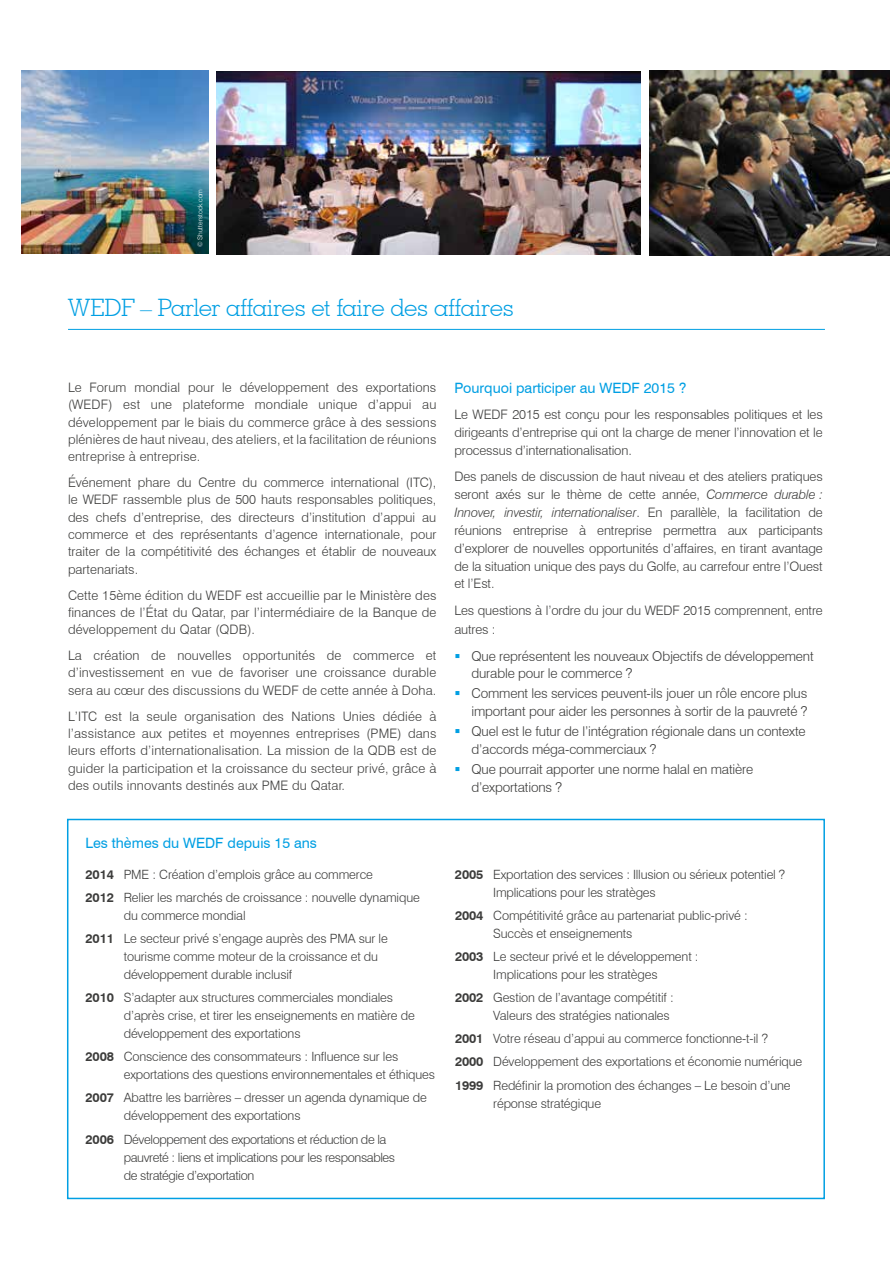
<style>
.page{position:relative;width:893px;height:1263px;background:#fff}
.page>*{position:absolute;margin:0;border:0;box-sizing:border-box;transform-origin:0 0}
.t1{font:300 24px "Geometric Slab 703 BT";letter-spacing:-.02em;color:#009fe3}
.t2{font:14.25px "Swiss 721 BT";color:#009fe3}
.t3{font:300 13.5px/17.9px "Swiss 721 BT";letter-spacing:-.01em;color:#3c3c3b}
.t4{font:300 13.05px/17.4px "Swiss 721 BT";color:#3c3c3b;text-align:justify}
.t5{font:300 12.75px/18px "Swiss 721 BT";letter-spacing:-.01em;color:#3c3c3b}
.t6{font:300 12.75px/18px "Swiss 721 BT";letter-spacing:-.03em;color:#3c3c3b}
.t7{font:300 6.75px "Swiss 721 BT";color:#fff}
.s1{font-weight:700}
.s2{font-style:italic}
</style>
<div class="page">
<img style="left:21px;top:70px;width:188px;height:184px">
<img style="left:217px;top:71px;width:424px;height:184px">
<hr style="left:68px;top:329px;width:757px;height:1px;background:#009fe3">
<div style="left:67px;top:819px;width:758px;height:380px;border:2px solid #009fe3"></div>
<img style="left:650px;top:71px;width:240px;height:184px">
<p class="t7" style="left:196px;top:247px;width:60px;rotate:-90deg">© Shutterstock.com</p>
<h1 class="t1" style="left:68px;top:293px;width:447px">WEDF – Parler affaires et faire des affaires</h1>
<p class="t4" style="left:68px;top:378px;width:370px">Le Forum mondial pour le développement des exportations (WEDF) est une plateforme mondiale unique d’appui au développement par le biais du commerce grâce à des sessions plénières de haut niveau, des ateliers, et la facilitation de réunions entreprise à entreprise.</p>
<p class="t4" style="left:68px;top:474px;width:370px">Événement phare du Centre du commerce international (ITC), le WEDF rassemble plus de 500 hauts responsables politiques, des chefs d’entreprise, des directeurs d’institution d’appui au commerce et des représentants d’agence internationale, pour traiter de la compétitivité des échanges et établir de nouveaux partenariats.</p>
<p class="t4" style="left:68px;top:586px;width:370px">Cette 15ème édition du WEDF est accueillie par le Ministère des finances de l’État du Qatar, par l’intermédiaire de la Banque de développement du Qatar (QDB).</p>
<p class="t4" style="left:68px;top:647px;width:370px">La création de nouvelles opportunités de commerce et d’investissement en vue de favoriser une croissance durable sera au cœur des discussions du WEDF de cette année à Doha.</p>
<p class="t4" style="left:68px;top:707px;width:370px">L’ITC est la seule organisation des Nations Unies dédiée à l’assistance aux petites et moyennes entreprises (PME) dans leurs efforts d’internationalisation. La mission de la QDB est de guider la participation et la croissance du secteur privé, grâce à des outils innovants destinés aux PME du Qatar.</p>
<p class="t2" style="left:85px;top:834px;width:233px">Les thèmes du WEDF depuis 15 ans</p>
<p class="t5" style="left:85px;top:863px;width:336px;line-height:23.1px"><span class="s1">2014</span> PME : Création d’emplois grâce au commerce<br><span class="s1">2012</span> Relier les marchés de croissance : nouvelle dynamique</p>
<p class="t5" style="left:85px;top:904px;width:304px;line-height:23.1px;text-indent:38px">du commerce mondial<br><span class="s1">2011</span> Le secteur privé s’engage auprès des PMA sur le</p>
<p class="t5" style="left:124px;top:947px;width:256px">tourisme comme moteur de la croissance et du développement durable inclusif</p>
<p class="t5" style="left:124px;top:988px;width:293px;text-indent:-38px"><span class="s1">2010</span> S’adapter aux structures commerciales mondiales d’après crise, et tirer les enseignements en matière de développement des exportations</p>
<p class="t5" style="left:124px;top:1048px;width:313px;text-indent:-38px"><span class="s1">2008</span> Conscience des consommateurs : Influence sur les exportations des questions environnementales et éthiques</p>
<p class="t5" style="left:124px;top:1089px;width:305px;text-indent:-38px"><span class="s1">2007</span> Abattre les barrières – dresser un agenda dynamique de développement des exportations</p>
<p class="t6" style="left:124px;top:1130px;width:273px;text-indent:-38px"><span class="s1">2006</span> Développement des exportations et réduction de la pauvreté : liens et implications pour les responsables de stratégie d’exportation</p>
<p class="t2" style="left:454px;top:379px;width:234px">Pourquoi participer au WEDF 2015 ?</p>
<p class="t4" style="left:454px;top:405px;width:370px;line-height:17.9px">Le WEDF 2015 est conçu pour les responsables politiques et les dirigeants d’entreprise qui ont la charge de mener l’innovation et le processus d’internationalisation.</p>
<p class="t4" style="left:454px;top:468px;width:370px;line-height:17.9px">Des panels de discussion de haut niveau et des ateliers pratiques seront axés sur le thème de cette année, <span class="s2">Commerce durable :<br>Innover, investir, internationaliser</span>. En parallèle, la facilitation de réunions entreprise à entreprise permettra aux participants d’explorer de nouvelles opportunités d’affaires, en tirant avantage de la situation unique des pays du Golfe, au carrefour entre l’Ouest et l’Est.</p>
<p class="t4" style="left:454px;top:600px;width:370px;line-height:19.5px">Les questions à l’ordre du jour du WEDF 2015 comprennent, entre autres :</p>
<p class="t3" style="left:471px;top:647px;width:344px">Que représentent les nouveaux Objectifs de développement durable pour le commerce ?</p>
<p class="t3" style="left:471px;top:684px;width:337px">Comment les services peuvent-ils jouer un rôle encore plus important pour aider les personnes à sortir de la pauvreté ?</p>
<p class="t3" style="left:471px;top:722px;width:336px">Quel est le futur de l’intégration régionale dans un contexte d’accords méga-commerciaux ?</p>
<p class="t3" style="left:471px;top:760px;width:283px">Que pourrait apporter une norme halal en matière d’exportations ?</p>
<p class="t5" style="left:493px;top:865px;width:293px;text-indent:-38px"><span class="s1">2005</span> Exportation des services : Illusion ou sérieux potentiel ?<br>Implications pour les stratèges</p>
<p class="t5" style="left:493px;top:906px;width:256px;text-indent:-38px"><span class="s1">2004</span> Compétitivité grâce au partenariat public-privé :<br>Succès et enseignements</p>
<p class="t5" style="left:455px;top:947px;width:245px;text-align:center"><span class="s1">2003</span> Le secteur privé et le développement :<br>Implications pour les stratèges</p>
<p class="t5" style="left:493px;top:988px;width:182px;text-indent:-38px"><span class="s1">2002</span> Gestion de l’avantage compétitif :<br>Valeurs des stratégies nationales</p>
<p class="t5" style="left:455px;top:1027px;width:349px;line-height:23.1px"><span class="s1">2001</span> Votre réseau d’appui au commerce fonctionne-t-il ?<br><span class="s1">2000</span> Développement des exportations et économie numérique<br><span class="s1">1999</span> Redéfinir la promotion des échanges – Le besoin d’une</p>
<p class="t5" style="left:493px;top:1094px;width:109px">réponse stratégique</p>
</div>
